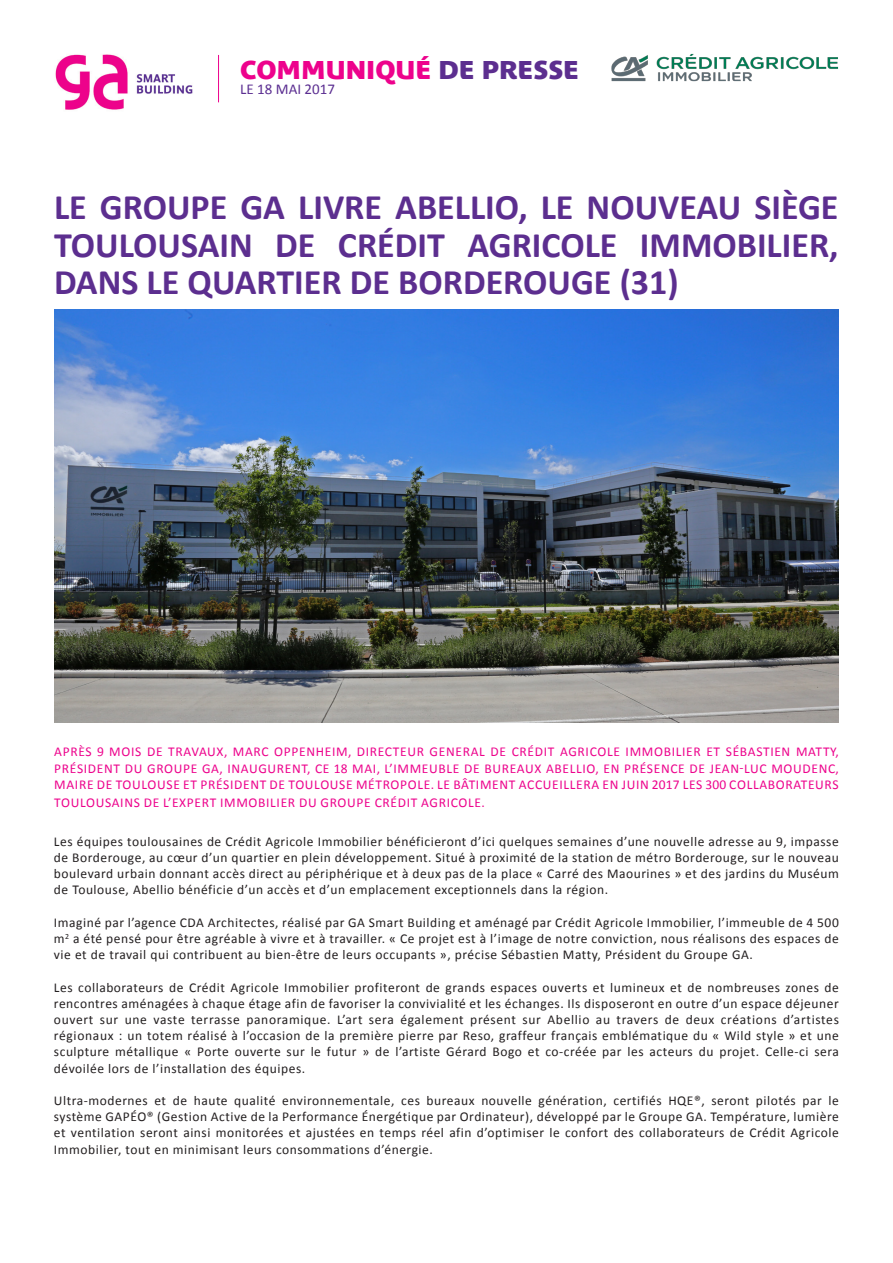
<style>
.page{position:relative;width:893px;height:1263px;background:#fff}
.page>*{position:absolute;margin:0;border:0;box-sizing:border-box;transform-origin:0 0}
.t1{font:700 36px/37.5px "Calibri";color:#5c2e8f;text-align:justify}
.t2{font:25.5px "Parisine Plus Std Sombre";color:#ed028c}
.Data{font:15px "Calibri";color:#5b2e91}
.t3{font:13.5px/16.2px "Calibri";letter-spacing:.04em;color:#231f20;text-align:justify}
.t4{font:13.5px/16.2px "Calibri";letter-spacing:.05em;color:#ed028c;text-align:justify}
.s1{color:#5c2e8f}
</style>
<div class="page">
<img style="left:55px;top:54px;width:138px;height:56px">
<hr style="left:218px;top:55px;width:1px;height:47px;background:#ed028c">
<img style="left:611px;top:53px;width:228px;height:29px">
<img style="left:54px;top:310px;width:784px;height:412px">
<p class="t2" style="left:240px;top:55px;width:340px">COMMUNIQUÉ <span class="s1">DE PRESSE</span></p>
<p class="Data" style="left:240px;top:80px;width:96px">LE 18 MAI 2017</p>
<p class="t1" style="left:54px;top:188px;width:786px">LE GROUPE GA LIVRE ABELLIO, LE NOUVEAU SIÈGE TOULOUSAIN DE CRÉDIT AGRICOLE IMMOBILIER, DANS LE QUARTIER DE BORDEROUGE (31)</p>
<p class="t4" style="left:54px;top:744px;width:786px">APRÈS 9 MOIS DE TRAVAUX, MARC OPPENHEIM, DIRECTEUR GENERAL DE CRÉDIT AGRICOLE IMMOBILIER ET SÉBASTIEN MATTY, PRÉSIDENT DU GROUPE GA, INAUGURENT, CE 18 MAI, L’IMMEUBLE DE BUREAUX ABELLIO, EN PRÉSENCE DE JEAN-LUC MOUDENC, MAIRE DE TOULOUSE ET PRÉSIDENT DE TOULOUSE MÉTROPOLE. LE BÂTIMENT ACCUEILLERA EN JUIN 2017 LES 300 COLLABORATEURS</p>
<p class="t4" style="left:54px;top:794px;width:432px">TOULOUSAINS DE L’EXPERT IMMOBILIER DU GROUPE CRÉDIT AGRICOLE.</p>
<p class="t3" style="left:54px;top:833px;width:786px">Les équipes toulousaines de Crédit Agricole Immobilier bénéficieront d’ici quelques semaines d’une nouvelle adresse au 9, impasse de Borderouge, au cœur d’un quartier en plein développement. Situé à proximité de la station de métro Borderouge, sur le nouveau boulevard urbain donnant accès direct au périphérique et à deux pas de la place « Carré des Maourines » et des jardins du Muséum de Toulouse, Abellio bénéficie d’un accès et d’un emplacement exceptionnels dans la région.</p>
<p class="t3" style="left:54px;top:914px;width:786px">Imaginé par l’agence CDA Architectes, réalisé par GA Smart Building et aménagé par Crédit Agricole Immobilier, l’immeuble de 4 500 m<sup>2</sup> a été pensé pour être agréable à vivre et à travailler. « Ce projet est à l’image de notre conviction, nous réalisons des espaces de vie et de travail qui contribuent au bien-être de leurs occupants », précise Sébastien Matty, Président du Groupe GA.</p>
<p class="t3" style="left:54px;top:979px;width:786px">Les collaborateurs de Crédit Agricole Immobilier profiteront de grands espaces ouverts et lumineux et de nombreuses zones de rencontres aménagées à chaque étage afin de favoriser la convivialité et les échanges. Ils disposeront en outre d’un espace déjeuner ouvert sur une vaste terrasse panoramique. L’art sera également présent sur Abellio au travers de deux créations d’artistes régionaux : un totem réalisé à l’occasion de la première pierre par Reso, graffeur français emblématique du « Wild style » et une sculpture métallique « Porte ouverte sur le futur » de l’artiste Gérard Bogo et co-créée par les acteurs du projet. Celle-ci sera dévoilée lors de l’installation des équipes.</p>
<p class="t3" style="left:54px;top:1092px;width:786px">Ultra-modernes et de haute qualité environnementale, ces bureaux nouvelle génération, certifiés HQE®, seront pilotés par le système GAPÉO® (Gestion Active de la Performance Énergétique par Ordinateur), développé par le Groupe GA. Température, lumière et ventilation seront ainsi monitorées et ajustées en temps réel afin d’optimiser le confort des collaborateurs de Crédit Agricole Immobilier, tout en minimisant leurs consommations d’énergie.</p>
</div>
